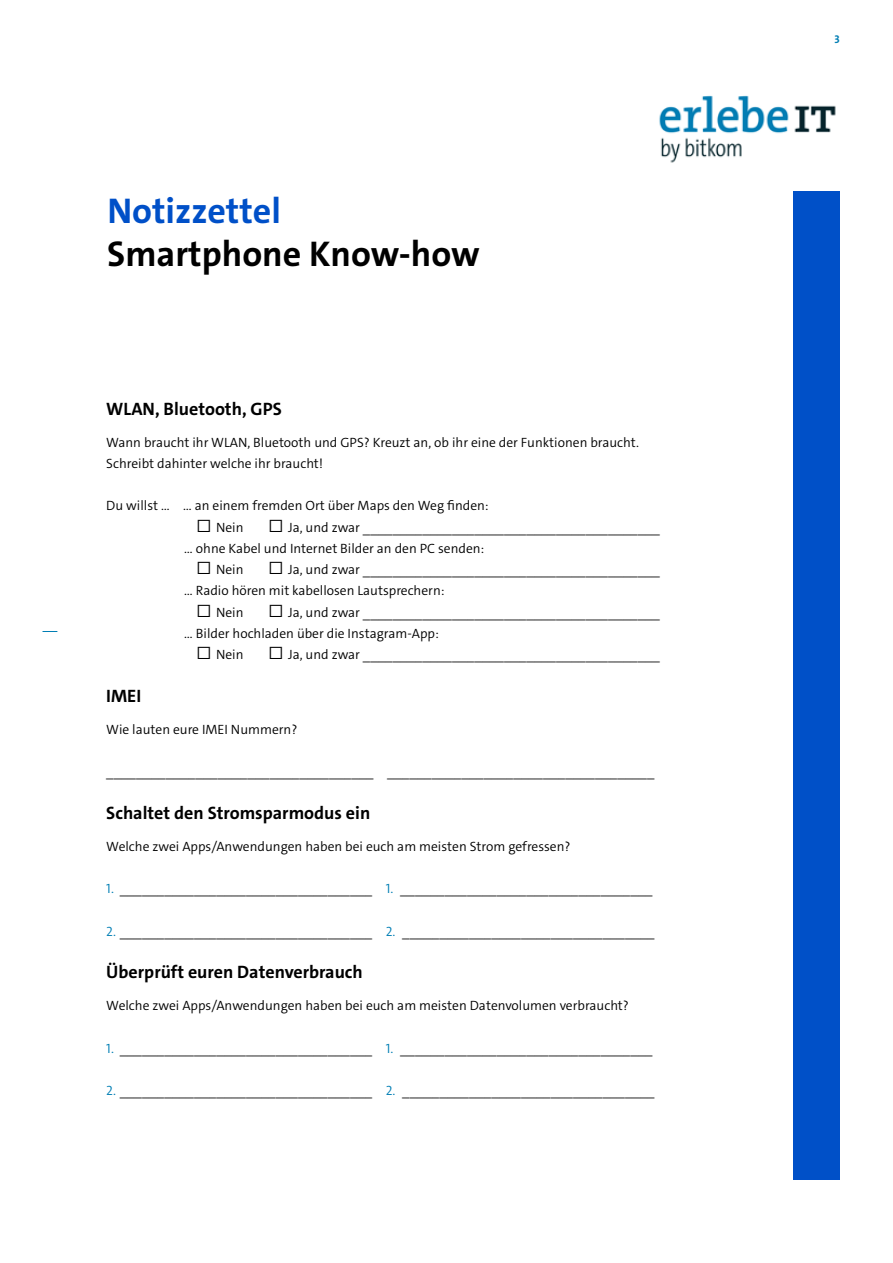
<style>
.page{position:relative;width:893px;height:1263px;background:#fff}
.page>*{position:absolute;margin:0;border:0;box-sizing:border-box;transform-origin:0 0}
.t1{font:700 36px "The Sans C4 s";color:#000}
.t2{font:700 36px "The Sans C4 s";color:#0050c8}
.t3{font:700 18px "The Sans C4 s";color:#000}
.t4{font:300 13.5px/21.3px "The Sans C4 s";color:#000}
.t5{font:700 11.25px "The Sans C4 s";color:#007eb4}
.s1{font-size:18px}
.s2{color:#007eb4}
</style>
<div class="page">
<svg style="left:43px;top:631px;width:14px;height:1px"></svg>
<img style="left:659px;top:95px;width:177px;height:68px">
<div style="left:793px;top:191px;width:47px;height:989px;background:#0050c8"></div>
<h1 class="t2" style="left:107px;top:188px;width:175px">Notizzettel</h1>
<h1 class="t1" style="left:107px;top:230px;width:374px">Smartphone Know-how</h1>
<h2 class="t3" style="left:106px;top:397px;width:177px">WLAN, Bluetooth, GPS</h2>
<p class="t4" style="left:106px;top:431px;width:534px">Wann braucht ihr WLAN, Bluetooth und GPS? Kreuzt an, ob ihr eine der Funktionen braucht.<br>Schreibt dahinter welche ihr braucht!</p>
<p class="t4" style="left:106px;top:495px;width:384px">Du willst … … an einem fremden Ort über Maps den Weg finden:</p>
<p class="t4" style="left:196px;top:516px;width:49px"><span class="s1">□</span> Nein</p>
<p class="t4" style="left:184px;top:516px;width:477px;text-indent:84px"><span class="s1">□</span> Ja, und zwar ________________________________________ … ohne Kabel und Internet Bilder an den PC senden:</p>
<p class="t4" style="left:196px;top:559px;width:49px"><span class="s1">□</span> Nein</p>
<p class="t4" style="left:184px;top:559px;width:477px;text-indent:84px"><span class="s1">□</span> Ja, und zwar ________________________________________ … Radio hören mit kabellosen Lautsprechern:</p>
<p class="t4" style="left:196px;top:601px;width:49px"><span class="s1">□</span> Nein</p>
<p class="t4" style="left:184px;top:601px;width:477px;text-indent:84px"><span class="s1">□</span> Ja, und zwar ________________________________________ … Bilder hochladen über die Instagram-App:</p>
<p class="t4" style="left:196px;top:644px;width:49px"><span class="s1">□</span> Nein</p>
<p class="t4" style="left:268px;top:644px;width:393px"><span class="s1">□</span> Ja, und zwar ________________________________________</p>
<h2 class="t3" style="left:106px;top:684px;width:37px">IMEI</h2>
<p class="t4" style="left:106px;top:718px;width:193px">Wie lauten eure IMEI Nummern?</p>
<p class="t4" style="left:106px;top:761px;width:550px">____________________________________ ____________________________________</p>
<h2 class="t3" style="left:106px;top:801px;width:265px">Schaltet den Stromsparmodus ein</h2>
<p class="t4" style="left:106px;top:835px;width:466px">Welche zwei Apps/Anwendungen haben bei euch am meisten Strom gefressen?</p>
<p class="t4" style="left:106px;top:878px;width:548px"><span class="s2">1.</span> __________________________________ <span class="s2">1.</span> __________________________________</p>
<p class="t4" style="left:106px;top:920px;width:550px"><span class="s2">2.</span> __________________________________ <span class="s2">2.</span> __________________________________</p>
<h2 class="t3" style="left:106px;top:960px;width:258px">Überprüft euren Datenverbrauch</h2>
<p class="t4" style="left:106px;top:995px;width:524px">Welche zwei Apps/Anwendungen haben bei euch am meisten Datenvolumen verbraucht?</p>
<p class="t4" style="left:106px;top:1037px;width:548px"><span class="s2">1.</span> __________________________________ <span class="s2">1.</span> __________________________________</p>
<p class="t4" style="left:106px;top:1080px;width:550px"><span class="s2">2.</span> __________________________________ <span class="s2">2.</span> __________________________________</p>
<p class="t5" style="left:834px;top:31px;width:7px">3</p>
</div>
